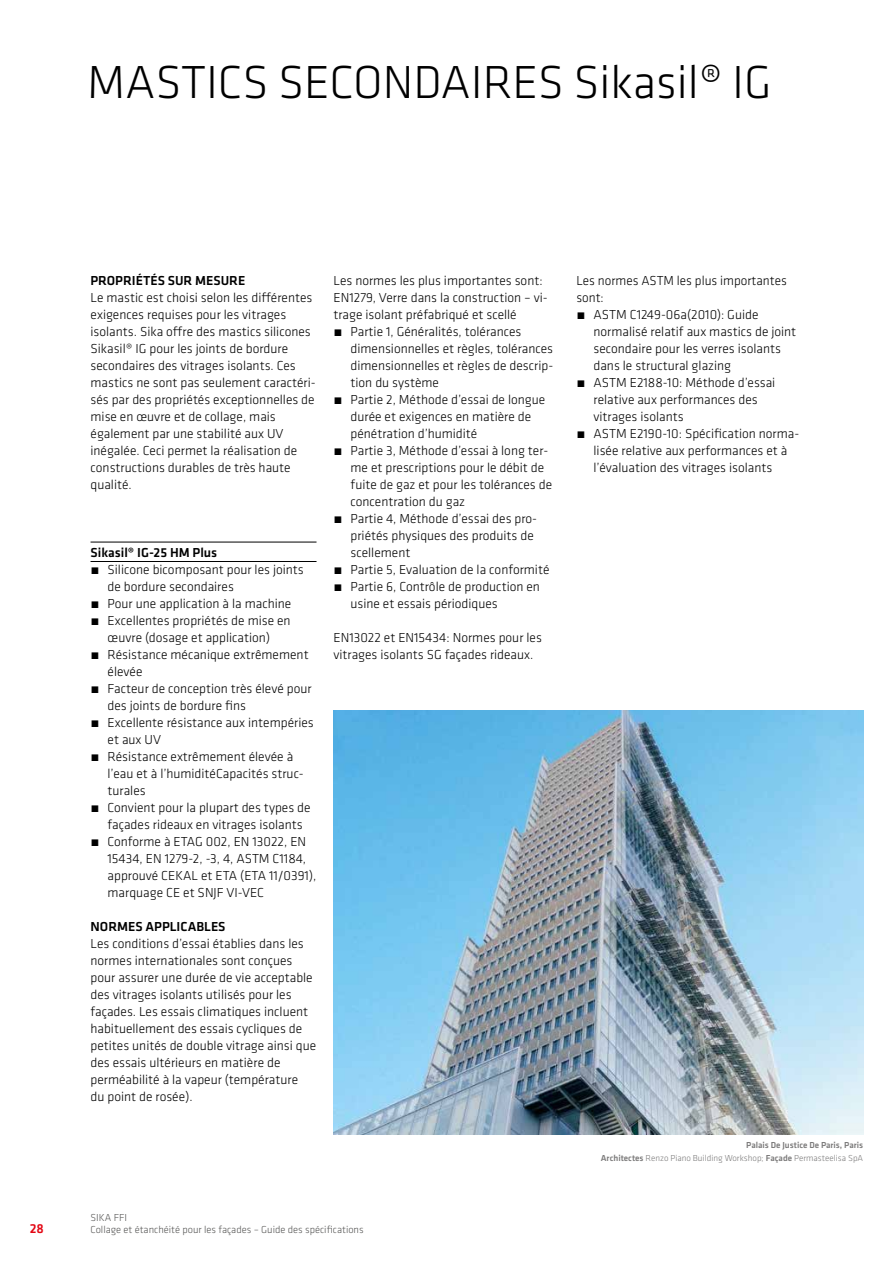
<style>
.page{position:relative;width:893px;height:1263px;background:#fff}
.page>*{position:absolute;margin:0;border:0;box-sizing:border-box;transform-origin:0 0}
.t1{font:300 48px "Klavika";color:#000}
.t2{font:300 13.5px/17px "Klavika";color:#000}
.t3{font:500 13.5px "Klavika";color:#000}
.t4{font:500 13.5px "Klavika";color:#e30613}
.t5{font:300 10.5px/12.6px "Klavika";color:#575756}
.t6{font:500 9px/12.8px "Klavika";color:#7c7b7b;text-align:right}
.s1{font-weight:300}
</style>
<div class="page">
<hr style="left:91px;top:542px;width:225px;height:1px;background:#000">
<hr style="left:91px;top:561px;width:225px;height:1px;background:#000">
<img style="left:333px;top:710px;width:530px;height:424px">
<h1 class="t1" style="left:87px;top:53px;width:686px">MASTICS SECONDAIRES Sikasil® IG</h1>
<p class="t3" style="left:91px;top:271px;width:156px">PROPRIÉTÉS SUR MESURE</p>
<p class="t2" style="left:91px;top:289px;width:227px">Le mastic est choisi selon les différentes exigences requises pour les vitrages isolants. Sika offre des mastics silicones Sikasil® IG pour les joints de bordure secondaires des vitrages isolants. Ces mastics ne sont pas seulement caractéri&shy;sés par des propriétés exceptionnelles de mise en œuvre et de collage, mais également par une stabilité aux UV inégalée. Ceci permet la réalisation de constructions durables de très haute qualité.</p>
<p class="t3" style="left:91px;top:543px;width:128px">Sikasil® IG-25 HM Plus</p>
<p class="t2" style="left:91px;top:561px;width:215px">́ Silicone bicomposant pour les joints</p>
<p class="t2" style="left:108px;top:578px;width:128px">de bordure secondaires</p>
<p class="t2" style="left:91px;top:595px;width:202px">́ Pour une application à la machine</p>
<p class="t2" style="left:91px;top:612px;width:202px">́ Excellentes propriétés de mise en</p>
<p class="t2" style="left:108px;top:629px;width:164px">œuvre (dosage et application)</p>
<p class="t2" style="left:91px;top:646px;width:220px">́ Résistance mécanique extrêmement</p>
<p class="t2" style="left:108px;top:663px;width:36px">élevée</p>
<p class="t2" style="left:91px;top:680px;width:223px">́ Facteur de conception très élevé pour</p>
<p class="t2" style="left:108px;top:697px;width:140px">des joints de bordure fins</p>
<p class="t2" style="left:91px;top:714px;width:225px">́ Excellente résistance aux intempéries</p>
<p class="t2" style="left:108px;top:731px;width:55px">et aux UV</p>
<p class="t2" style="left:91px;top:748px;width:204px">́ Résistance extrêmement élevée à</p>
<p class="t2" style="left:108px;top:765px;width:198px">l’eau et à l’humiditéCapacités struc-</p>
<p class="t2" style="left:108px;top:782px;width:40px">turales</p>
<p class="t2" style="left:91px;top:799px;width:222px">́ Convient pour la plupart des types de</p>
<p class="t2" style="left:108px;top:816px;width:197px">façades rideaux en vitrages isolants</p>
<p class="t2" style="left:91px;top:833px;width:217px">́ Conforme à ETAG 002, EN 13022, EN</p>
<p class="t2" style="left:108px;top:850px;width:200px">15434, EN 1279-2, -3, 4, ASTM C1184,</p>
<p class="t2" style="left:108px;top:867px;width:210px">approuvé CEKAL et ETA (ETA 11/0391),</p>
<p class="t2" style="left:108px;top:884px;width:158px">marquage CE et SNJF VI-VEC</p>
<p class="t3" style="left:91px;top:918px;width:136px">NORMES APPLICABLES</p>
<p class="t2" style="left:91px;top:935px;width:227px">Les conditions d’essai établies dans les normes internationales sont conçues pour assurer une durée de vie acceptable des vitrages isolants utilisés pour les façades. Les essais climatiques incluent habituellement des essais cycliques de petites unités de double vitrage ainsi que des essais ultérieurs en matière de perméabilité à la vapeur (température<br>du point de rosée).</p>
<p class="t2" style="left:333px;top:272px;width:216px">Les normes les plus importantes sont:<br>EN1279, Verre dans la construction – vi&shy;trage isolant préfabriqué et scellé<br>́ Partie 1, Généralités, tolérances</p>
<p class="t2" style="left:350px;top:340px;width:204px">dimensionnelles et règles, tolérances</p>
<p class="t2" style="left:350px;top:357px;width:204px">dimensionnelles et règles de descrip-</p>
<p class="t2" style="left:350px;top:374px;width:90px">tion du système</p>
<p class="t2" style="left:333px;top:391px;width:213px">́ Partie 2, Méthode d’essai de longue</p>
<p class="t2" style="left:350px;top:408px;width:182px">durée et exigences en matière de</p>
<p class="t2" style="left:350px;top:425px;width:128px">pénétration d’humidité</p>
<p class="t2" style="left:333px;top:442px;width:216px">́ Partie 3, Méthode d’essai à long ter-</p>
<p class="t2" style="left:350px;top:459px;width:195px">me et prescriptions pour le débit de</p>
<p class="t2" style="left:350px;top:476px;width:203px">fuite de gaz et pour les tolérances de</p>
<p class="t2" style="left:350px;top:493px;width:116px">concentration du gaz</p>
<p class="t2" style="left:333px;top:510px;width:205px">́ Partie 4, Méthode d’essai des pro-</p>
<p class="t2" style="left:350px;top:527px;width:185px">priétés physiques des produits de</p>
<p class="t2" style="left:350px;top:544px;width:61px">scellement</p>
<p class="t2" style="left:333px;top:561px;width:217px">́ Partie 5, Evaluation de la conformité</p>
<p class="t2" style="left:333px;top:578px;width:208px">́ Partie 6, Contrôle de production en</p>
<p class="t2" style="left:350px;top:595px;width:149px">usine et essais périodiques</p>
<p class="t2" style="left:333px;top:629px;width:210px">EN13022 et EN15434: Normes pour les vitrages isolants SG façades rideaux.</p>
<p class="t4" style="left:30px;top:1219px;width:16px">28</p>
<p class="t5" style="left:91px;top:1211px;width:275px">SIKA FFI<br>Collage et étanchéité pour les façades – Guide des spécifications</p>
<p class="t2" style="left:576px;top:272px;width:212px">Les normes ASTM les plus importantes sont:<br>́ ASTM C1249-06a(2010): Guide</p>
<p class="t2" style="left:593px;top:323px;width:204px">normalisé relatif aux mastics de joint</p>
<p class="t2" style="left:593px;top:340px;width:189px">secondaire pour les verres isolants</p>
<p class="t2" style="left:593px;top:357px;width:139px">dans le structural glazing</p>
<p class="t2" style="left:576px;top:374px;width:200px">́ ASTM E2188-10: Méthode d’essai</p>
<p class="t2" style="left:593px;top:391px;width:166px">relative aux performances des</p>
<p class="t2" style="left:593px;top:408px;width:92px">vitrages isolants</p>
<p class="t2" style="left:576px;top:425px;width:224px">́ ASTM E2190-10: Spécification norma-</p>
<p class="t2" style="left:593px;top:442px;width:195px">lisée relative aux performances et à</p>
<p class="t2" style="left:593px;top:459px;width:180px">l’évaluation des vitrages isolants</p>
<p class="t6" style="left:601px;top:1139px;width:264px">Palais De Justice De Paris, Paris<br>Architectes <span class="s1">Renzo Piano Building Workshop;</span> Façade <span class="s1">Permasteelisa SpA</span></p>
</div>
